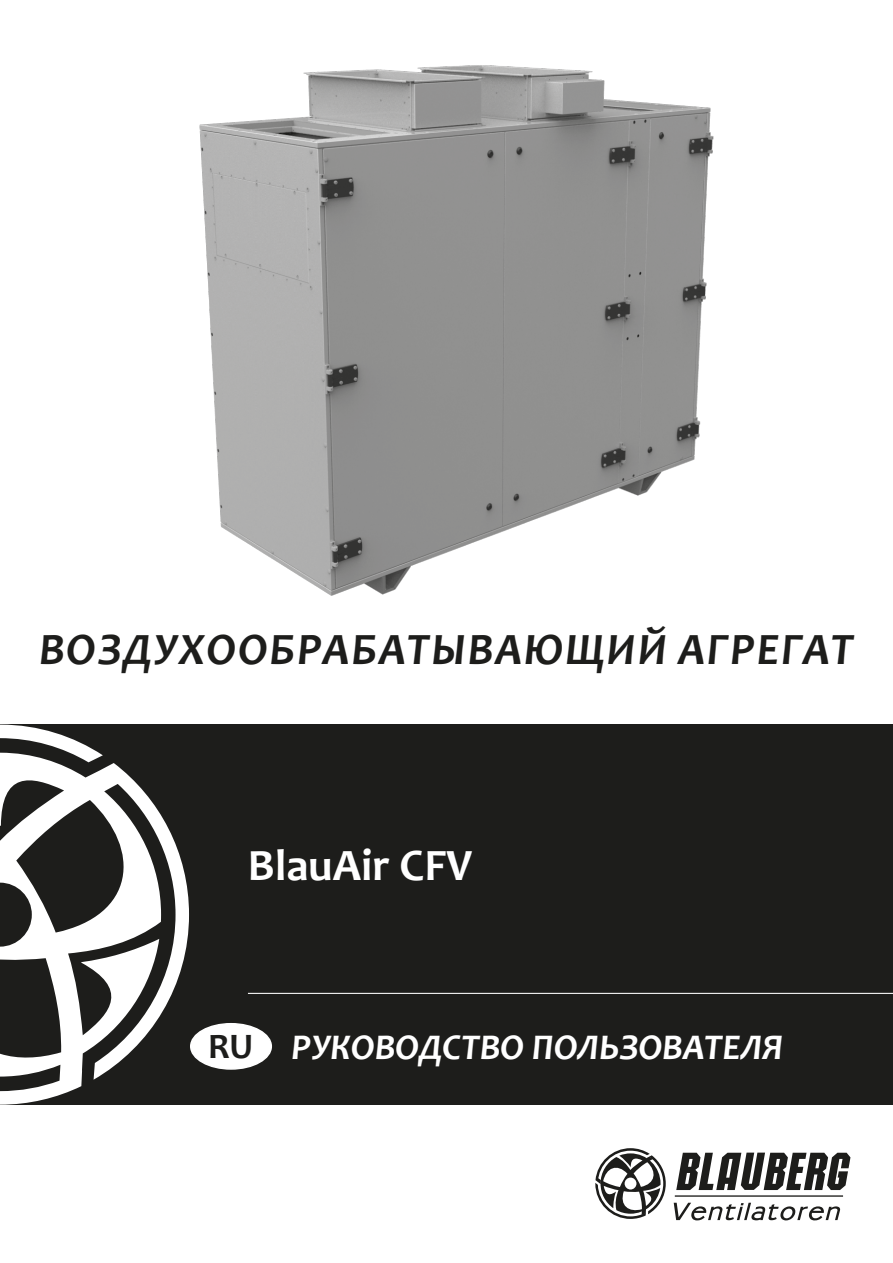
<style>
.page{position:relative;width:893px;height:1263px;background:#fff}
.page>*{position:absolute;margin:0;border:0;box-sizing:border-box;transform-origin:0 0}
.t1{font:italic 700 45px "Candara";letter-spacing:.04em;color:#1d1d1b}
.t2{font:700 45px "Candara";color:#fff}
.t3{font:italic 700 36.3px "Candara";color:#fff}
.s1{font-style:normal;font-size:36px;color:#1d1d1b}
</style>
<div class="page">
<img style="left:199px;top:65px;width:515px;height:531px">
<div style="left:0;top:724px;width:893px;height:381px;background:#1d1d1b"></div>
<hr style="left:248px;top:993px;width:645px;height:1px;background:#fff">
<svg style="left:0;top:724px;width:189px;height:381px"></svg>
<svg style="left:595px;top:1148px;width:71px;height:71px"></svg>
<svg style="left:676px;top:1152px;width:174px;height:38px"></svg>
<hr style="left:675px;top:1195px;width:168px;height:2px;background:#1d1d1b">
<svg style="left:674px;top:1203px;width:166px;height:17px"></svg>
<div style="left:191px;top:1024px;width:80px;height:45px;background:#fff;border-radius:50%"></div>
<div style="left:190px;top:1023px;width:82px;height:47px;border:2px solid #fff;border-radius:50%"></div>
<p class="t1" style="left:39px;top:621px;width:816px">Воздухообрабатывающий агрегат</p>
<p class="t2" style="left:248px;top:837px;width:226px">BlauAir CFV</p>
<p class="t3" style="left:208px;top:1025px;width:577px"><span class="s1">RU</span> РУКОВОДСТВО ПОЛЬЗОВАТЕЛЯ</p>
</div>
